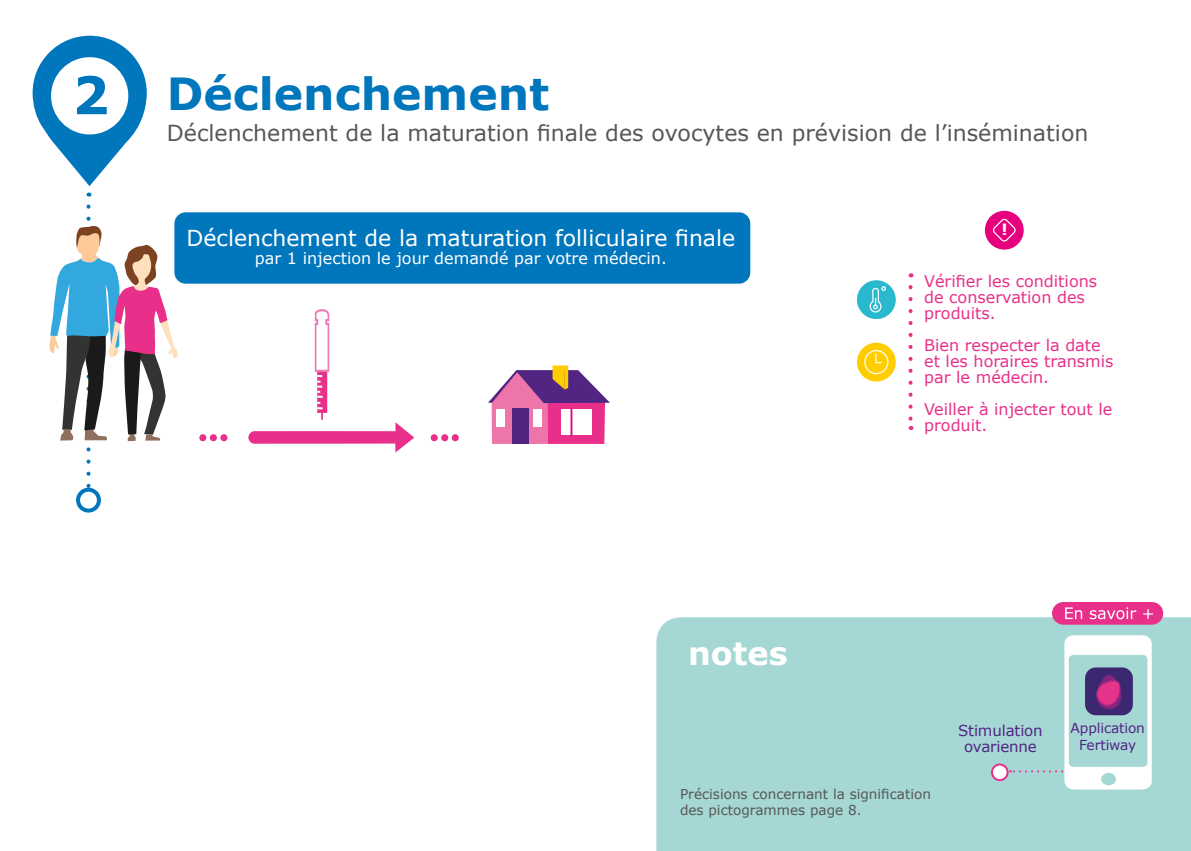
<style>
.page{position:relative;width:1191px;height:851px;background:#fff}
.page>*{position:absolute;margin:0;border:0;box-sizing:border-box;transform-origin:0 0}
.t1{font:700 52px "Verdana";color:#0076bc}
.t2{font:700 44.2px "Verdana";color:#0076bc}
.t3{font:700 32px "Verdana";color:#fff}
.t4{font:22px "Verdana";color:#575756}
.t5{font:22px "Verdana";color:#fff}
.t6{font:16px/16px "Verdana";color:#e8308a}
.t7{font:16px "Verdana";color:#fff}
.t8{font:700 15.4px "Verdana";color:#fff}
.t9{font:15px/16px "Verdana";letter-spacing:-.01em;color:#522583;text-align:center}
.t10{font:13.8px/16.2px "Verdana";letter-spacing:-.01em;color:#522583;text-align:center}
.t11{font:13.6px/16px "Verdana";color:#575756}
</style>
<div class="page">
<svg style="left:908px;top:287px;width:4px;height:143px"></svg>
<div style="left:76px;top:487px;width:25px;height:25px;border:4px solid #0076bc;border-radius:50%"></div>
<div style="left:174px;top:212px;width:576px;height:71px;background:#0076bc;border-radius:11px"></div>
<div style="left:210px;top:434px;width:7px;height:7px;background:#e8308a;border-radius:50%"></div>
<div style="left:199px;top:434px;width:7px;height:7px;background:#e8308a;border-radius:50%"></div>
<div style="left:220px;top:434px;width:7px;height:7px;background:#e8308a;border-radius:50%"></div>
<div style="left:441px;top:434px;width:7px;height:7px;background:#e8308a;border-radius:50%"></div>
<div style="left:431px;top:434px;width:7px;height:7px;background:#e8308a;border-radius:50%"></div>
<div style="left:452px;top:434px;width:7px;height:7px;background:#e8308a;border-radius:50%"></div>
<svg style="left:50px;top:206px;width:128px;height:289px"></svg>
<svg style="left:488px;top:365px;width:122px;height:79px"></svg>
<svg style="left:33px;top:36px;width:114px;height:150px"></svg>
<div style="left:51px;top:57px;width:78px;height:78px;background:#fff;border-radius:50%"></div>
<hr style="left:570px;top:408px;width:2px;height:27px;background:#e6007d">
<div style="left:985px;top:211px;width:38px;height:38px;background:#e6007d;border-radius:50%"></div>
<svg style="left:993px;top:219px;width:23px;height:23px"></svg>
<div style="left:857px;top:342px;width:38px;height:39px;background:#fc0;border-radius:50%"></div>
<div style="left:864px;top:350px;width:24px;height:24px;border:1px solid #fff;border-radius:50%"></div>
<svg style="left:875px;top:352px;width:7px;height:12px"></svg>
<div style="left:857px;top:280px;width:38px;height:39px;background:#29b8ce;border-radius:50%"></div>
<svg style="left:869px;top:286px;width:17px;height:27px"></svg>
<svg style="left:248px;top:309px;width:166px;height:143px"></svg>
<div style="left:656px;top:617px;width:535px;height:233px;background:#a5d7d5"></div>
<div style="left:1052px;top:602px;width:111px;height:22px;background:#e8308a;border-radius:11px"></div>
<svg style="left:1065px;top:607px;width:88px;height:12px"></svg>
<div style="left:992px;top:764px;width:15px;height:16px;background:#fff;border-radius:50%"></div>
<div style="left:991px;top:763px;width:17px;height:18px;border:2px solid #e8308a;border-radius:50%"></div>
<svg style="left:1010px;top:635px;width:141px;height:154px"></svg>
<h1 class="t1" style="left:72px;top:58px;width:38px">2</h1>
<h2 class="t2" style="left:167px;top:63px;width:384px">Déclenchement</h2>
<h3 class="t4" style="left:167px;top:118px;width:923px">Déclenchement de la maturation finale des ovocytes en prévision de l’insémination</h3>
<h3 class="t5" style="left:186px;top:222px;width:550px">Déclenchement de la maturation folliculaire finale</h3>
<p class="t7" style="left:255px;top:247px;width:413px">par 1 injection le jour demandé par votre médecin.</p>
<p class="t8" style="left:1001px;top:219px;width:8px">!</p>
<p class="t6" style="left:924px;top:273px;width:174px">Vérifier les conditions de conservation des produits.</p>
<p class="t6" style="left:924px;top:337px;width:191px">Bien respecter la date et les horaires transmis par le médecin.</p>
<p class="t6" style="left:924px;top:401px;width:190px">Veiller à injecter tout le produit.</p>
<h3 class="t3" style="left:688px;top:631px;width:101px">notes</h3>
<p class="t11" style="left:680px;top:786px;width:252px">Précisions concernant la signification des pictogrammes page 8.</p>
<p class="t9" style="left:958px;top:722px;width:86px">Stimulation ovarienne</p>
<p class="t10" style="left:1070px;top:720px;width:76px">Application<br>Fertiway</p>
</div>
